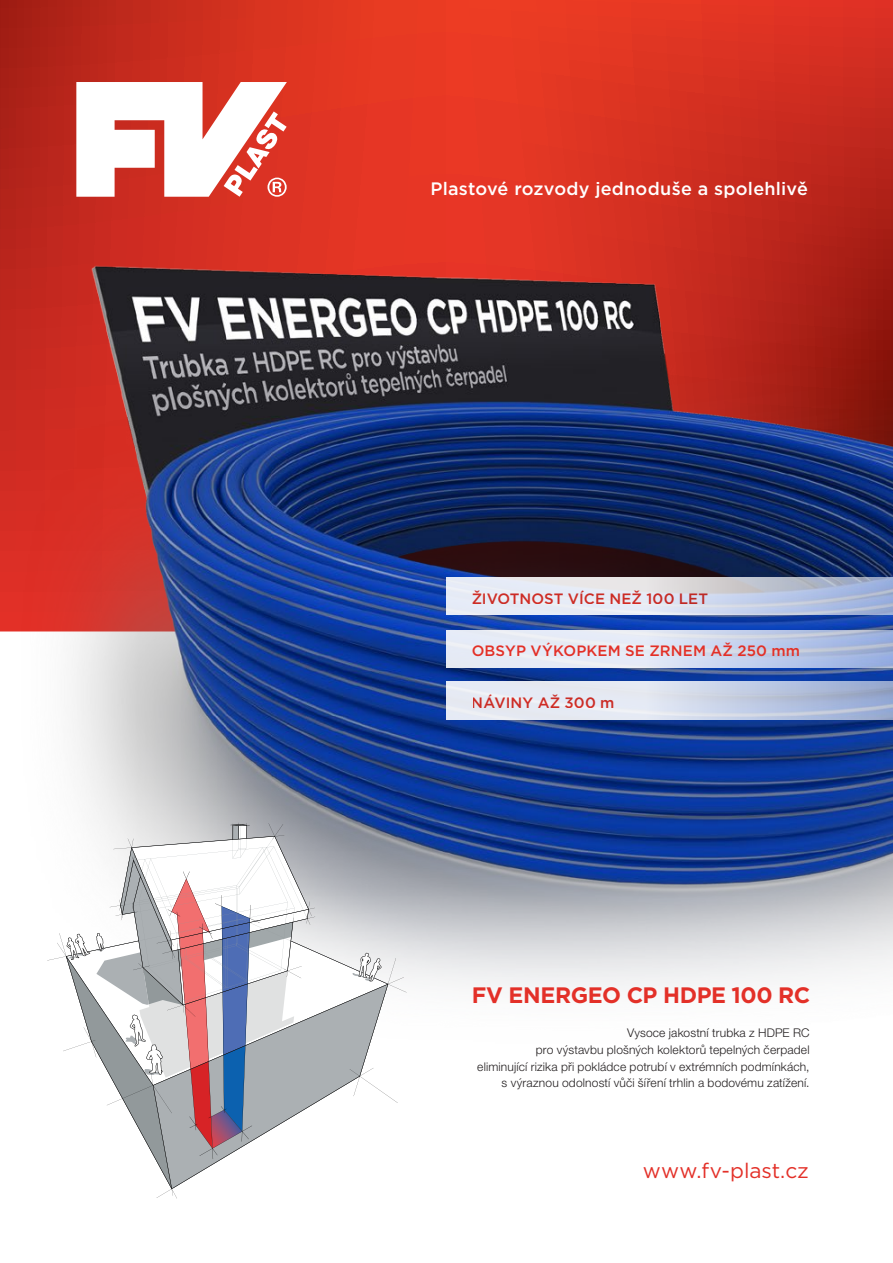
<style>
.page{position:relative;width:893px;height:1263px;background:#fff}
.page>*{position:absolute;margin:0;border:0;box-sizing:border-box;transform-origin:0 0}
.t1{font:700 22.35px "Gotham";letter-spacing:-.02em;color:#e33028}
.t2{font:21px "Gotham";letter-spacing:-.005em;color:#e33028}
.t3{font:500 18px "Gotham";letter-spacing:.015em;color:#fff}
.t4{font:500 15px "Gotham";letter-spacing:.01em;color:#e33027}
.t5{font:300 12px/16.5px "Helvetica Neue LT Pro";letter-spacing:.015em;color:#231f20;text-align:right}
</style>
<div class="page">
<svg style="left:0;top:0;width:893px;height:157px;background:#d73120"></svg>
<svg style="left:76px;top:82px;width:211px;height:75px"></svg>
<img style="left:0;top:157px;width:893px;height:1042px">
<svg style="left:47px;top:823px;width:360px;height:375px"></svg>
<svg style="left:309px;top:824px;width:79px;height:365px"></svg>
<svg style="left:66px;top:824px;width:243px;height:365px"></svg>
<svg style="left:352px;top:953px;width:30px;height:29px"></svg>
<svg style="left:446px;top:578px;width:447px;height:37px;background:#d1d8e7"></svg>
<svg style="left:446px;top:630px;width:447px;height:37px;background:#d1daed"></svg>
<svg style="left:446px;top:682px;width:447px;height:37px;background:#cfd7e8"></svg>
<h3 class="t3" style="left:431px;top:177px;width:379px">Plastové rozvody jednoduše a spolehlivě</h3>
<p class="t4" style="left:471px;top:588px;width:238px">ŽIVOTNOST VÍCE NEŽ 100 LET</p>
<p class="t4" style="left:472px;top:641px;width:330px">OBSYP VÝKOPKEM SE ZRNEM AŽ 250 mm</p>
<p class="t4" style="left:472px;top:693px;width:144px">NÁVINY AŽ 300 m</p>
<h1 class="t1" style="left:472px;top:980px;width:340px">FV ENERGEO CP HDPE 100 RC</h1>
<p class="t5" style="left:477px;top:1025px;width:334px">Vysoce jakostní trubka z HDPE RC<br>pro výstavbu plošných kolektorů tepelných čerpadel<br>eliminující rizika při pokládce potrubí v extrémních podmínkách, s výraznou odolností vůči šíření trhlin a bodovému zatížení.</p>
<h2 class="t2" style="left:643px;top:1157px;width:167px">www.fv-plast.cz</h2>
</div>
